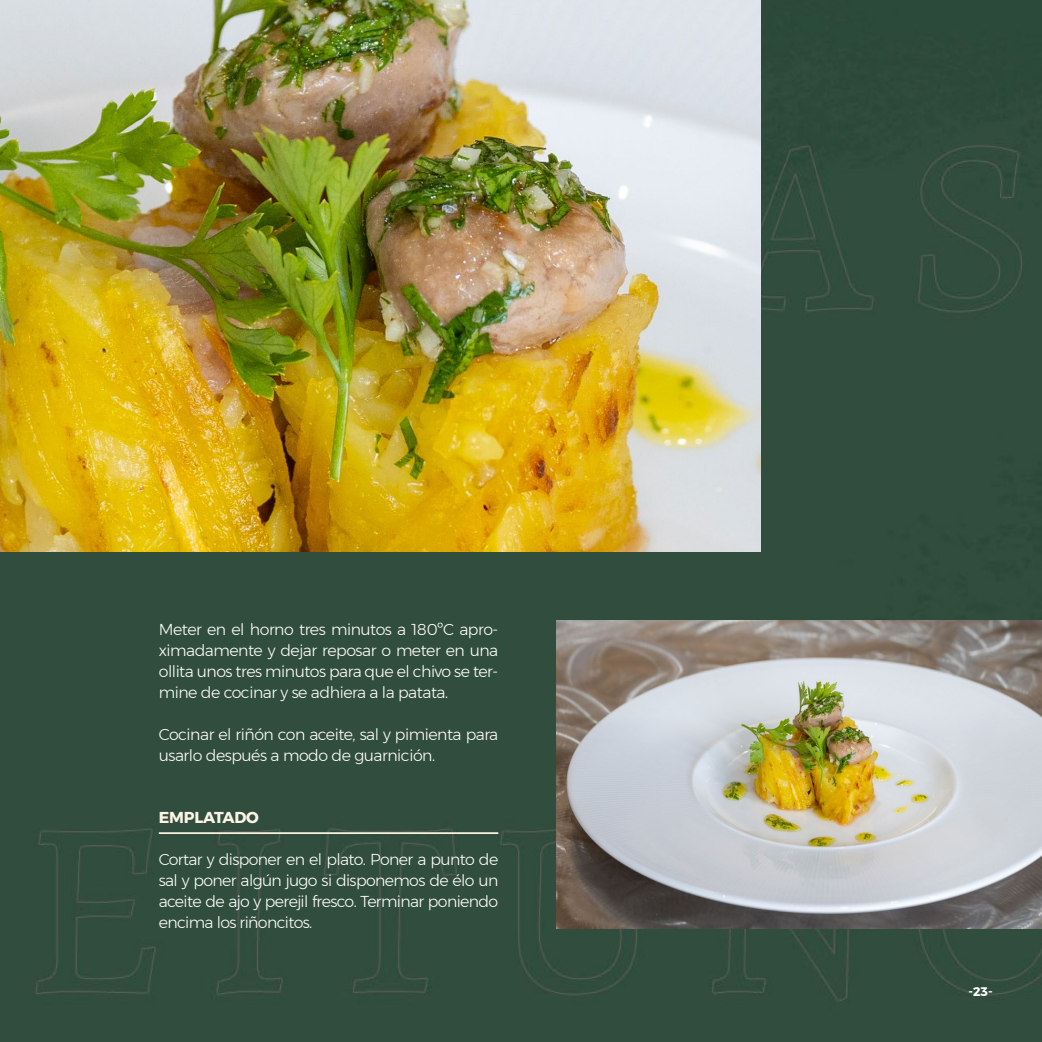
<style>
.page{position:relative;width:1042px;height:1042px;background:#314d3e}
.page>*{position:absolute;margin:0;border:0;box-sizing:border-box;transform-origin:0 0}
.t1{font:300 15.75px/21px "Montserrat";letter-spacing:-.03em;color:#fff;text-align:justify}
.t2{font:700 15.75px "Montserrat";letter-spacing:-.01em;color:#fcf3e4}
.t3{font:700 12.42px "Montserrat";color:#fff}
</style>
<div class="page">
<img style="left:0;top:0;width:761px;height:551px">
<img style="left:556px;top:620px;width:486px;height:308px">
<hr style="left:159px;top:832px;width:339px;height:2px;background:#fcf3e4">
<p class="t1" style="left:159px;top:619px;width:341px">Meter en el horno tres minutos a 180ºC apro&shy;ximadamente y dejar reposar o meter en una ollita unos tres minutos para que el chivo se ter&shy;mine de cocinar y se adhiera a la patata.</p>
<p class="t1" style="left:159px;top:724px;width:341px">Cocinar el riñón con aceite, sal y pimienta para usarlo después a modo de guarnición.</p>
<p class="t2" style="left:159px;top:804px;width:101px">EMPLATADO</p>
<p class="t1" style="left:159px;top:848px;width:341px">Cortar y disponer en el plato. Poner a punto de sal y poner algún jugo si disponemos de élo un aceite de ajo y perejil fresco. Terminar poniendo encima los riñoncitos.</p>
<p class="t3" style="left:968px;top:981px;width:26px">-23-</p>
</div>
